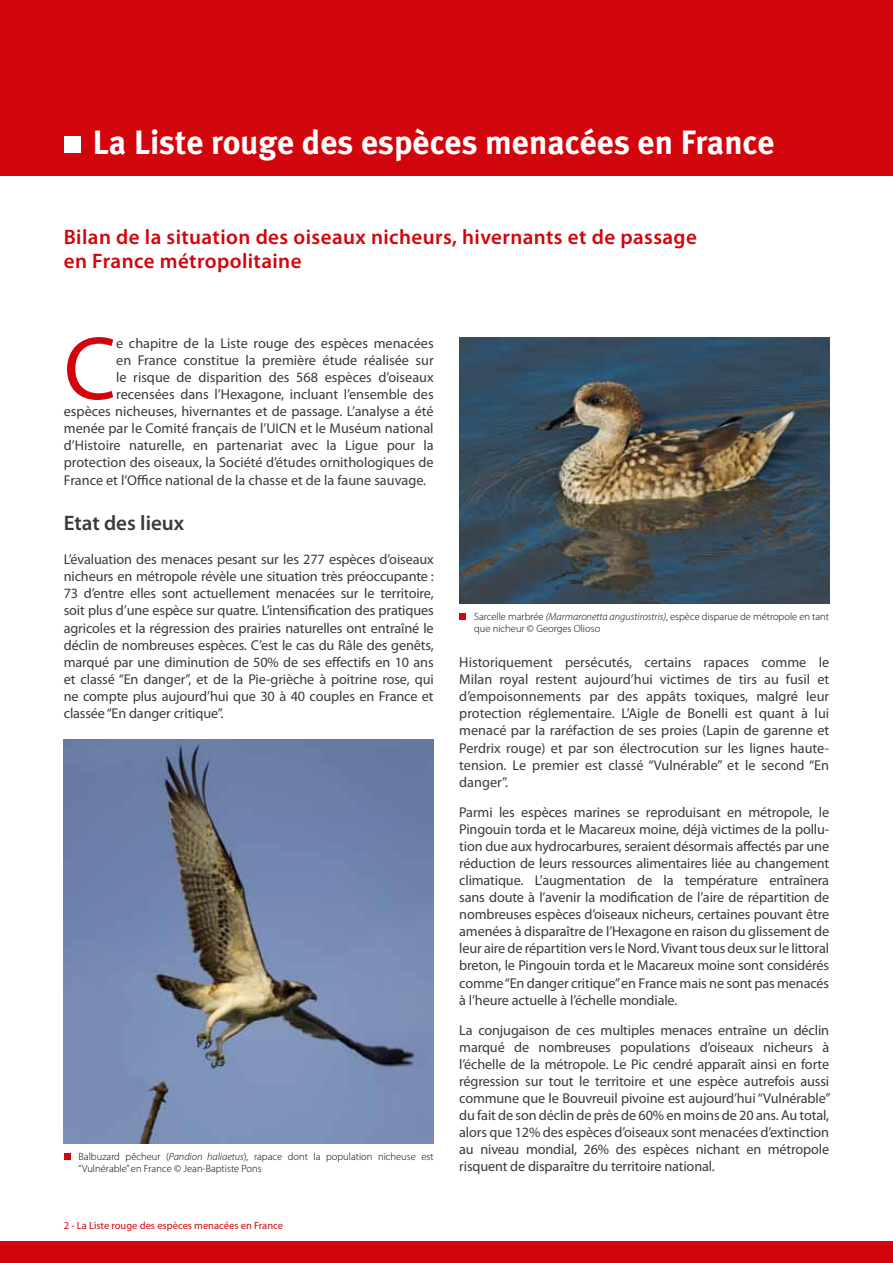
<style>
.page{position:relative;width:893px;height:1263px;background:#fff}
.page>*{position:absolute;margin:0;border:0;box-sizing:border-box;transform-origin:0 0}
.t1{font:90.3px "Myriad Pro";color:#d3050c}
.t2{font:700 33.75px "Meta Plus";color:#fff}
.t3{font:600 21px/24px "Myriad Pro";letter-spacing:.02em;color:#d3050c}
.t4{font:600 21px "Myriad Pro";color:#3a3a39}
.t5{font:14.25px/17.1px "Myriad Pro";color:#3a3a39;text-align:justify}
.t6{font:300 10.5px/12px "Myriad Pro";color:#000}
.t7{font:10.5px "Myriad Pro";color:#d3050c}
.s1{font-style:italic}
</style>
<div class="page">
<div style="left:0;top:0;width:893px;height:176px;background:#d3050c"></div>
<div style="left:0;top:1241px;width:893px;height:22px;background:#d3050c"></div>
<div style="left:64px;top:136px;width:16px;height:17px;background:#fff"></div>
<img style="left:459px;top:337px;width:370px;height:267px">
<img style="left:64px;top:740px;width:370px;height:403px">
<div style="left:459px;top:613px;width:7px;height:7px;background:#d3050c"></div>
<div style="left:64px;top:1153px;width:7px;height:7px;background:#d3050c"></div>
<h2 class="t2" style="left:92px;top:123px;width:684px">La Liste rouge des espèces menacées en France</h2>
<h3 class="t3" style="left:64px;top:224px;width:635px">Bilan de la situation des oiseaux nicheurs, hivernants et de passage en France métropolitaine</h3>
<h1 class="t1" style="left:64px;top:313px;width:54px">C</h1>
<p class="t5" style="left:116px;top:334px;width:319px">e chapitre de la Liste rouge des espèces menacées</p>
<p class="t5" style="left:116px;top:351px;width:319px">en France constitue la première étude réalisée sur</p>
<p class="t5" style="left:116px;top:368px;width:319px">le risque de disparition des 568 espèces d’oiseaux</p>
<p class="t5" style="left:116px;top:385px;width:319px">recensées dans l’Hexagone, incluant l’ensemble des</p>
<p class="t5" style="left:64px;top:403px;width:371px">espèces nicheuses, hivernantes et de passage. L’analyse a été</p>
<p class="t5" style="left:64px;top:420px;width:371px">menée par le Comité français de l’UICN et le Muséum national</p>
<p class="t5" style="left:64px;top:437px;width:371px">d’Histoire naturelle, en partenariat avec la Ligue pour la</p>
<p class="t5" style="left:64px;top:454px;width:371px">protection des oiseaux, la Société d’études ornithologiques de</p>
<p class="t5" style="left:64px;top:472px;width:364px">France et l’Office national de la chasse et de la faune sauvage.</p>
<h3 class="t4" style="left:64px;top:510px;width:122px">Etat des lieux</h3>
<p class="t5" style="left:64px;top:551px;width:371px">L’évaluation des menaces pesant sur les 277 espèces d’oiseaux nicheurs en métropole révèle une situation très préoccupante :<br>73 d’entre elles sont actuellement menacées sur le territoire, soit plus d’une espèce sur quatre. L’intensification des pratiques agricoles et la régression des prairies naturelles ont entraîné le déclin de nombreuses espèces. C’est le cas du Râle des genêts, marqué par une diminution de 50% de ses effectifs en 10 ans et classé “En danger”, et de la Pie-grièche à poitrine rose, qui ne compte plus aujourd’hui que 30 à 40 couples en France et classée “En danger critique”.</p>
<p class="t6" style="left:79px;top:1150px;width:357px">Balbuzard pêcheur (<span class="s1">Pandion haliaetus</span>), rapace dont la population nicheuse est “Vulnérable” en France © Jean-Baptiste Pons</p>
<p class="t7" style="left:64px;top:1219px;width:221px">2 - La Liste rouge des espèces menacées en France</p>
<p class="t6" style="left:474px;top:611px;width:357px">Sarcelle marbrée <span class="s1">(Marmaronetta angustirostris)</span>, espèce disparue de métropole en tant que nicheur © Georges Olioso</p>
<p class="t5" style="left:459px;top:653px;width:371px">Historiquement persécutés, certains rapaces comme le Milan royal restent aujourd’hui victimes de tirs au fusil et d’empoisonnements par des appâts toxiques, malgré leur protection réglementaire. L’Aigle de Bonelli est quant à lui menacé par la raréfaction de ses proies (Lapin de garenne et Perdrix rouge) et par son électrocution sur les lignes haute&shy;tension. Le premier est classé “Vulnérable” et le second “En danger”.</p>
<p class="t5" style="left:459px;top:803px;width:371px">Parmi les espèces marines se reproduisant en métropole, le Pingouin torda et le Macareux moine, déjà victimes de la pollu&shy;tion due aux hydrocarbures, seraient désormais affectés par une réduction de leurs ressources alimentaires liée au changement climatique. L’augmentation de la température entraînera sans doute à l’avenir la modification de l’aire de répartition de nombreuses espèces d’oiseaux nicheurs, certaines pouvant être amenées à disparaître de l’Hexagone en raison du glissement de leur aire de répartition vers le Nord. Vivant tous deux sur le littoral breton, le Pingouin torda et le Macareux moine sont considérés comme “En danger critique” en France mais ne sont pas menacés à l’heure actuelle à l’échelle mondiale.</p>
<p class="t5" style="left:459px;top:1021px;width:373px">La conjugaison de ces multiples menaces entraîne un déclin marqué de nombreuses populations d’oiseaux nicheurs à l’échelle de la métropole. Le Pic cendré apparaît ainsi en forte régression sur tout le territoire et une espèce autrefois aussi commune que le Bouvreuil pivoine est aujourd’hui “Vulnérable” du fait de son déclin de près de 60% en moins de 20 ans. Au total, alors que 12% des espèces d’oiseaux sont menacées d’extinction au niveau mondial, 26% des espèces nichant en métropole risquent de disparaître du territoire national.</p>
</div>
